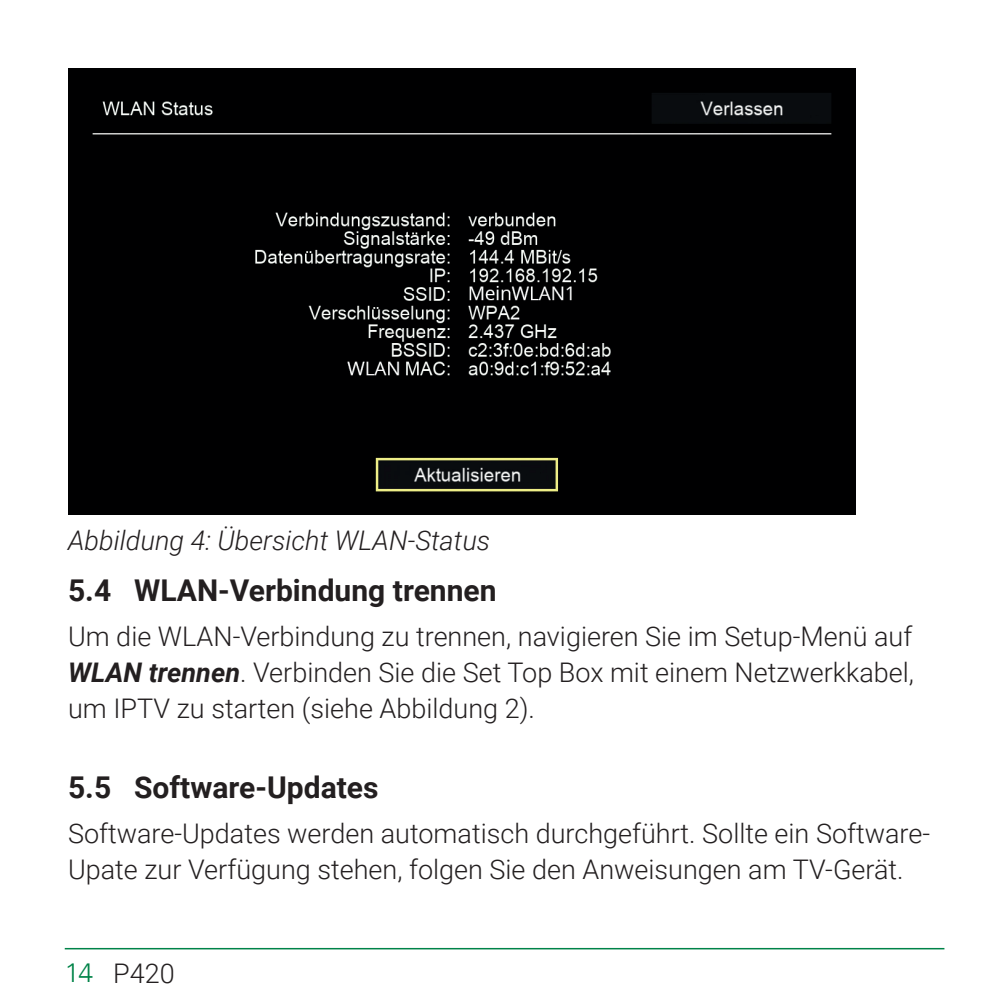
<style>
.page{position:relative;width:1004px;height:1004px;background:#fff}
.page>*{position:absolute;margin:0;border:0;box-sizing:border-box;transform-origin:0 0}
.t1{font:700 30px "Roboto";color:#231f20}
.t2{font:300 27px/36px "Roboto";color:#231f20;text-align:justify}
.t3{font:italic 300 27px "Roboto";color:#231f20}
.s1{font-weight:700;font-style:italic}
.s2{font-family:"Univers LT";color:#008348}
</style>
<div class="page">
<hr style="left:65px;top:947px;width:879px;height:2px;background:#008348">
<img style="left:68px;top:68px;width:787px;height:446px">
<p class="t3" style="left:68px;top:521px;width:423px">Abbildung 4: Übersicht WLAN-Status</p>
<p class="t1" style="left:68px;top:569px;width:430px">5.4 WLAN-Verbindung trennen</p>
<p class="t2" style="left:68px;top:617px;width:847px">Um die WLAN-Verbindung zu trennen, navigieren Sie im Setup-Menü auf <span class="s1">WLAN trennen</span>. Verbinden Sie die Set Top Box mit einem Netzwerkkabel, um IPTV zu starten (siehe Abbildung 2).</p>
<p class="t1" style="left:68px;top:766px;width:312px">5.5 Software-Updates</p>
<p class="t2" style="left:68px;top:814px;width:863px">Software-Updates werden automatisch durchgeführt. Sollte ein Software-<br>Upate zur Verfügung stehen, folgen Sie den Anweisungen am TV-Gerät.</p>
<p class="t2" style="left:65px;top:954px;width:111px"><span class="s2">14</span> P420</p>
</div>
